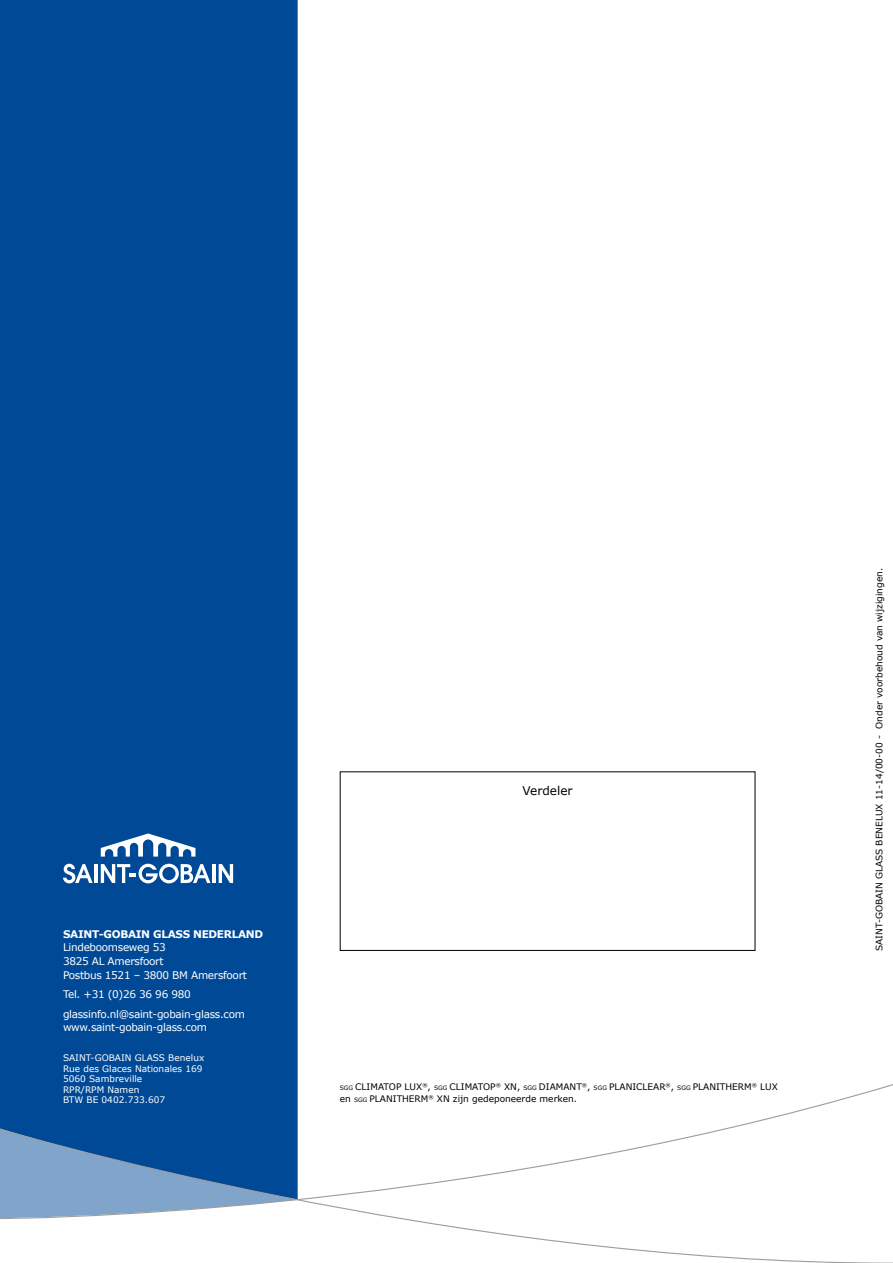
<style>
.page{position:relative;width:893px;height:1263px;background:#fff}
.page>*{position:absolute;margin:0;border:0;box-sizing:border-box;transform-origin:0 0}
.t1{font:12px "Verdana";color:#000}
.t2{font:10.5px/13.5px "Verdana";letter-spacing:-.03em;color:#fff}
.t3{font:700 10.5px "Verdana";letter-spacing:-.03em;color:#fff}
.t4{font:9px/12px "Verdana";color:#000}
.t5{font:9px/10.5px "Verdana";color:#fff}
.s1{font-size:6px}
</style>
<div class="page">
<div style="left:0;top:0;width:298px;height:1084px;background:#004996"></div>
<svg style="left:401px;top:1219px;width:492px;height:44px"></svg>
<svg style="left:0;top:1084px;width:893px;height:135px"></svg>
<div style="left:340px;top:771px;width:415px;height:180px;border:1px solid #000"></div>
<svg style="left:101px;top:833px;width:94px;height:23px"></svg>
<hr style="left:212px;top:864px;width:3px;height:19px;background:#fff">
<svg style="left:219px;top:864px;width:14px;height:19px"></svg>
<hr style="left:94px;top:864px;width:3px;height:19px;background:#fff">
<svg style="left:63px;top:864px;width:30px;height:19px"></svg>
<svg style="left:101px;top:864px;width:109px;height:19px"></svg>
<p class="t3" style="left:63px;top:927px;width:202px">SAINT-GOBAIN GLASS NEDERLAND</p>
<p class="t2" style="left:63px;top:941px;width:185px">Lindeboomseweg 53<br>3825 AL Amersfoort<br>Postbus 1521 – 3800 BM Amersfoort</p>
<p class="t2" style="left:63px;top:984px;width:183px;line-height:19.5px">Tel. +31 (0)26 36 96 980 glassinfo.nl@saint-gobain-glass.com</p>
<p class="t2" style="left:63px;top:1020px;width:145px">www.saint-gobain-glass.com</p>
<p class="t5" style="left:63px;top:1052px;width:143px">SAINT-GOBAIN GLASS Benelux<br>Rue des Glaces Nationales 169<br>5060 Sambreville<br>RPR/RPM Namen<br>BTW BE 0402.733.607</p>
<h1 class="t1" style="left:523px;top:783px;width:52px">Verdeler</h1>
<p class="t4" style="left:340px;top:1081px;width:440px"><span class="s1">SGG</span> CLIMATOP LUX<sup>®</sup>, <span class="s1">SGG</span> CLIMATOP<sup>®</sup> XN, <span class="s1">SGG</span> DIAMANT<sup>®</sup>, <span class="s1">SGG</span> PLANICLEAR<sup>®</sup>, <span class="s1">SGG</span> PLANITHERM<sup>®</sup> LUX en <span class="s1">SGG</span> PLANITHERM<sup>®</sup> XN zijn gedeponeerde merken.</p>
<p class="t4" style="left:873px;top:951px;width:384px;rotate:-90deg">SAINT-GOBAIN GLASS BENELUX 11-14/00-00 - Onder voorbehoud van wijzigingen.</p>
</div>
